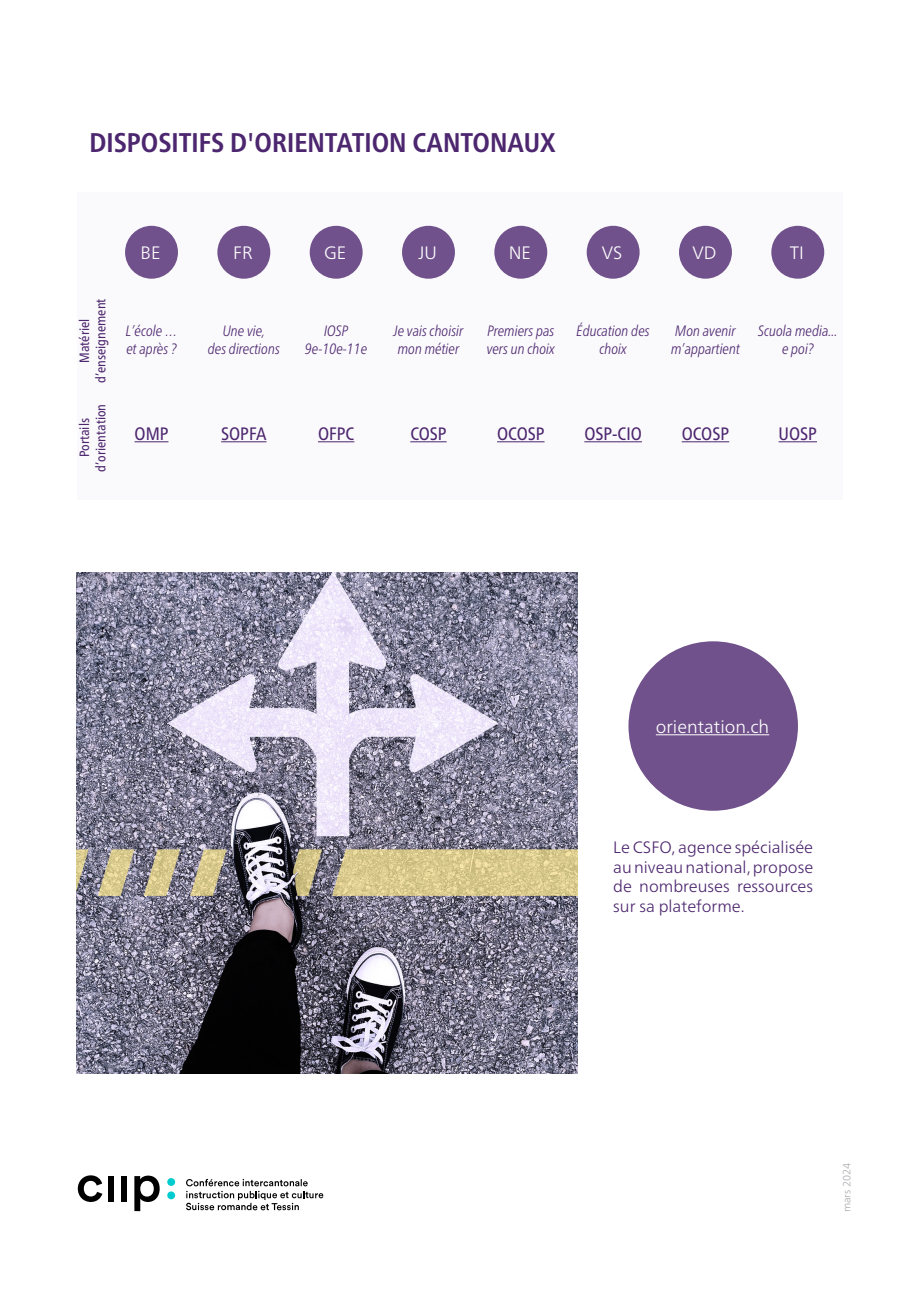
<style>
.page{position:relative;width:919px;height:1289px;background:#fff}
.page>*{position:absolute;margin:0;border:0;box-sizing:border-box;transform-origin:0 0}
.t1{font:700 condensed 27px "Frutiger Neue LT Pro";color:#4c266e}
.t2{font:condensed 18px "Frutiger Neue LT Pro";color:#4c266e}
.t3{font:300 18px "Frutiger Neue LT Pro";color:#fff}
.t4{font:300 16.5px/19.8px "Frutiger Neue LT Pro";color:#4c266e;text-align:justify}
.t5{font:italic 300 condensed 15px/18px "Frutiger Neue LT Pro";color:#4c266e}
.t6{font:condensed 13.5px/16.2px "Frutiger Neue LT Pro";color:#4c266e;text-align:center}
.t7{font:300 10.5px "Frutiger Neue LT Pro";color:#a8a9ad}
</style>
<div class="page">
<div style="left:628px;top:641px;width:169px;height:169px;background:#70518b;border-radius:50%"></div>
<hr style="left:655px;top:734px;width:114px;height:1px;background:#fff">
<svg style="left:78px;top:1175px;width:24px;height:26px"></svg>
<div style="left:108px;top:1176px;width:6px;height:25px;background:#000"></div>
<div style="left:121px;top:1176px;width:6px;height:25px;background:#000"></div>
<svg style="left:134px;top:1175px;width:26px;height:36px"></svg>
<svg style="left:167px;top:1177px;width:8px;height:8px"></svg>
<div style="left:167px;top:1191px;width:8px;height:8px;background:#00cbcf;border-radius:50%"></div>
<svg style="left:186px;top:1178px;width:137px;height:32px"></svg>
<img style="left:77px;top:572px;width:500px;height:501px">
<div style="left:77px;top:192px;width:765px;height:307px;background:#faf9fc"></div>
<div style="left:125px;top:226px;width:53px;height:53px;background:#70518b;border-radius:50%"></div>
<div style="left:217px;top:226px;width:53px;height:53px;background:#70518b;border-radius:50%"></div>
<div style="left:310px;top:226px;width:52px;height:53px;background:#70518b;border-radius:50%"></div>
<div style="left:402px;top:226px;width:53px;height:53px;background:#70518b;border-radius:50%"></div>
<div style="left:494px;top:226px;width:53px;height:53px;background:#70518b;border-radius:50%"></div>
<div style="left:586px;top:226px;width:53px;height:53px;background:#70518b;border-radius:50%"></div>
<div style="left:679px;top:226px;width:52px;height:53px;background:#70518b;border-radius:50%"></div>
<div style="left:771px;top:226px;width:53px;height:53px;background:#70518b;border-radius:50%"></div>
<hr style="left:134px;top:441px;width:34px;height:1px;background:#4c266e">
<hr style="left:221px;top:441px;width:45px;height:1px;background:#4c266e">
<hr style="left:318px;top:441px;width:36px;height:1px;background:#4c266e">
<hr style="left:410px;top:441px;width:36px;height:1px;background:#4c266e">
<hr style="left:497px;top:441px;width:47px;height:1px;background:#4c266e">
<hr style="left:584px;top:441px;width:58px;height:1px;background:#4c266e">
<hr style="left:681px;top:441px;width:48px;height:1px;background:#4c266e">
<hr style="left:778px;top:441px;width:38px;height:1px;background:#4c266e">
<p class="t1" style="left:89px;top:127px;width:468px">DISPOSITIFS D'ORIENTATION CANTONAUX</p>
<p class="t6" style="left:76px;top:383px;width:86px;rotate:-90deg">Matériel d’enseignement</p>
<p class="t6" style="left:76px;top:471px;width:69px;rotate:-90deg">Portails d’orientation</p>
<p class="t3" style="left:141px;top:242px;width:21px">BE</p>
<p class="t3" style="left:233px;top:242px;width:21px">FR</p>
<p class="t3" style="left:324px;top:242px;width:24px">GE</p>
<p class="t3" style="left:418px;top:242px;width:20px">JU</p>
<p class="t3" style="left:508px;top:242px;width:24px">NE</p>
<p class="t3" style="left:602px;top:242px;width:22px">VS</p>
<p class="t3" style="left:692px;top:242px;width:26px">VD</p>
<p class="t3" style="left:789px;top:242px;width:16px">TI</p>
<p class="t5" style="left:126px;top:322px;width:53px">L’école … et après ?</p>
<p class="t5" style="left:208px;top:322px;width:73px;text-align:center">Une vie,<br>des directions</p>
<p class="t5" style="left:305px;top:322px;width:64px;text-align:center">IOSP<br>9e-10e-11e</p>
<p class="t5" style="left:393px;top:322px;width:71px">Je vais choisir mon métier</p>
<p class="t5" style="left:486px;top:322px;width:70px">Premiers pas vers un choix</p>
<p class="t5" style="left:576px;top:322px;width:74px;text-align:center">Éducation des choix</p>
<p class="t5" style="left:671px;top:322px;width:70px">Mon avenir m’appartient</p>
<p class="t5" style="left:758px;top:322px;width:81px;text-align:center">Scuola media... e poi?</p>
<p class="t2" style="left:134px;top:423px;width:35px">OMP</p>
<p class="t2" style="left:221px;top:423px;width:47px">SOPFA</p>
<p class="t2" style="left:318px;top:423px;width:38px">OFPC</p>
<p class="t2" style="left:410px;top:423px;width:38px">COSP</p>
<p class="t2" style="left:497px;top:423px;width:49px">OCOSP</p>
<p class="t2" style="left:584px;top:423px;width:59px">OSP-CIO</p>
<p class="t2" style="left:681px;top:423px;width:49px">OCOSP</p>
<p class="t2" style="left:778px;top:423px;width:40px">UOSP</p>
<p class="t3" style="left:655px;top:715px;width:115px">orientation.ch</p>
<p class="t4" style="left:613px;top:837px;width:201px">Le CSFO, agence spécialisée au niveau national, propose de nombreuses ressources sur sa plateforme.</p>
<p class="t7" style="left:840px;top:1212px;width:51px;rotate:-90deg">mars 2024</p>
</div>
